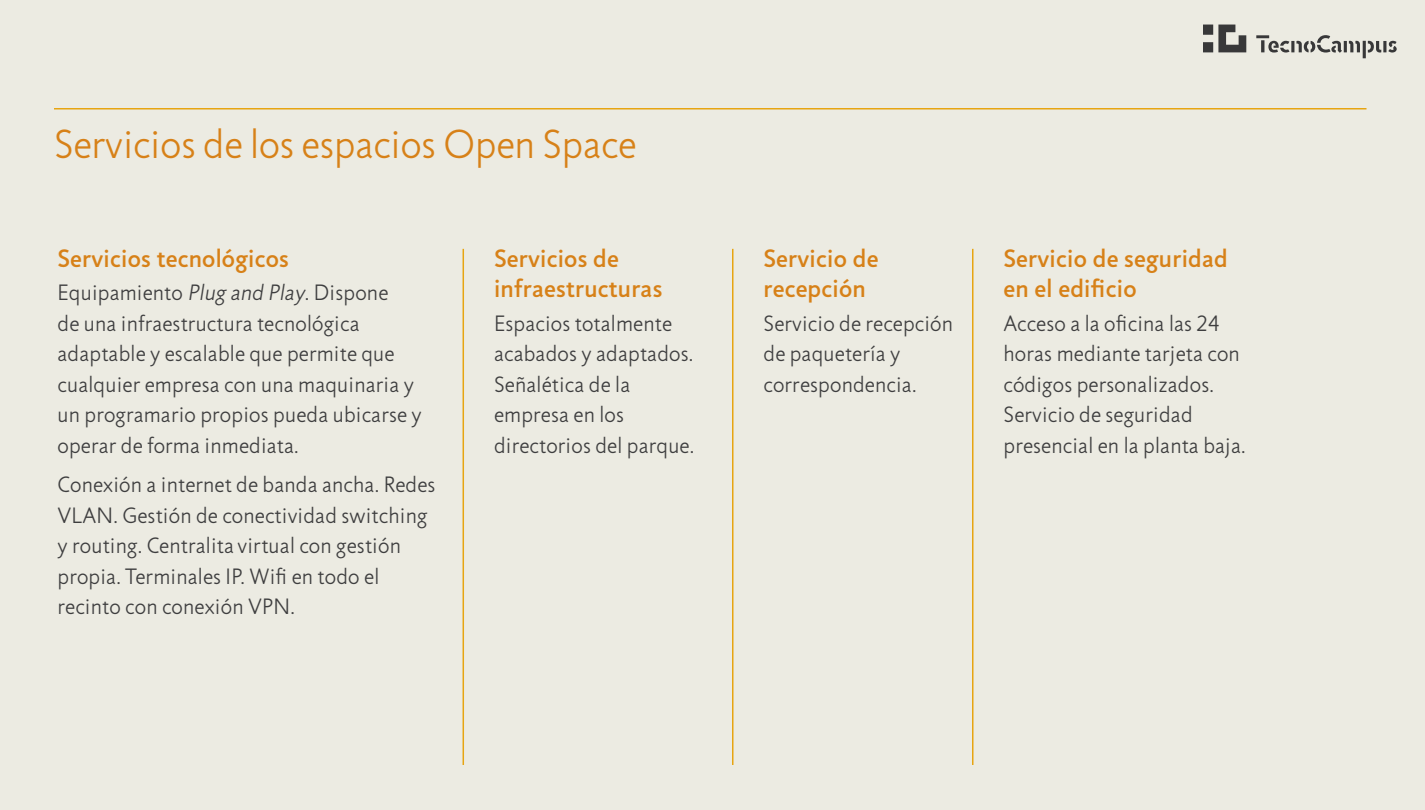
<style>
.page{position:relative;width:1425px;height:810px;background:#ecebe2}
.page>*{position:absolute;margin:0;border:0;box-sizing:border-box;transform-origin:0 0}
.t1{font:300 41.17px "Jigsaw";color:#d78118}
.t2{font:500 25.5px/30.5px "Jigsaw";letter-spacing:.01em;color:#d78118}
.t3{font:300 22.5px/30.5px "Jigsaw";letter-spacing:.01em;color:#3e3e3f}
.s1{font-style:italic}
</style>
<div class="page">
<svg style="left:1256px;top:35px;width:141px;height:23px"></svg>
<svg style="left:1203px;top:25px;width:43px;height:27px"></svg>
<hr style="left:463px;top:249px;width:1px;height:516px;background:#e7a512">
<hr style="left:732px;top:249px;width:2px;height:516px;background:#e7a512">
<hr style="left:972px;top:249px;width:2px;height:516px;background:#e7a512">
<hr style="left:54px;top:108px;width:1312px;height:2px;background:#e7a512">
<h1 class="t1" style="left:54px;top:122px;width:584px">Servicios de los espacios Open Space</h1>
<p class="t2" style="left:58px;top:243px;width:233px">Servicios tecnológicos</p>
<p class="t3" style="left:58px;top:278px;width:366px">Equipamiento <span class="s1">Plug and Play</span>. Dispone<br>de una infraestructura tecnológica adaptable y escalable que permite que cualquier empresa con una maquinaria y un programario propios pueda ubicarse y operar de forma inmediata.</p>
<p class="t3" style="left:58px;top:470px;width:379px">Conexión a internet de banda ancha. Redes VLAN. Gestión de conectividad switching y routing. Centralita virtual con gestión propia. Terminales IP. Wifi en todo el recinto con conexión VPN.</p>
<p class="t2" style="left:494px;top:243px;width:170px">Servicios de infraestructuras</p>
<p class="t3" style="left:494px;top:309px;width:202px">Espacios totalmente acabados y adaptados.<br>Señalética de la empresa en los directorios del parque.</p>
<p class="t2" style="left:764px;top:243px;width:116px">Servicio de recepción</p>
<p class="t3" style="left:764px;top:309px;width:191px">Servicio de recepción de paquetería y correspondencia.</p>
<p class="t2" style="left:1004px;top:243px;width:226px">Servicio de seguridad en el edificio</p>
<p class="t3" style="left:1004px;top:309px;width:244px">Acceso a la oficina las 24 horas mediante tarjeta con códigos personalizados.<br>Servicio de seguridad presencial en la planta baja.</p>
</div>
